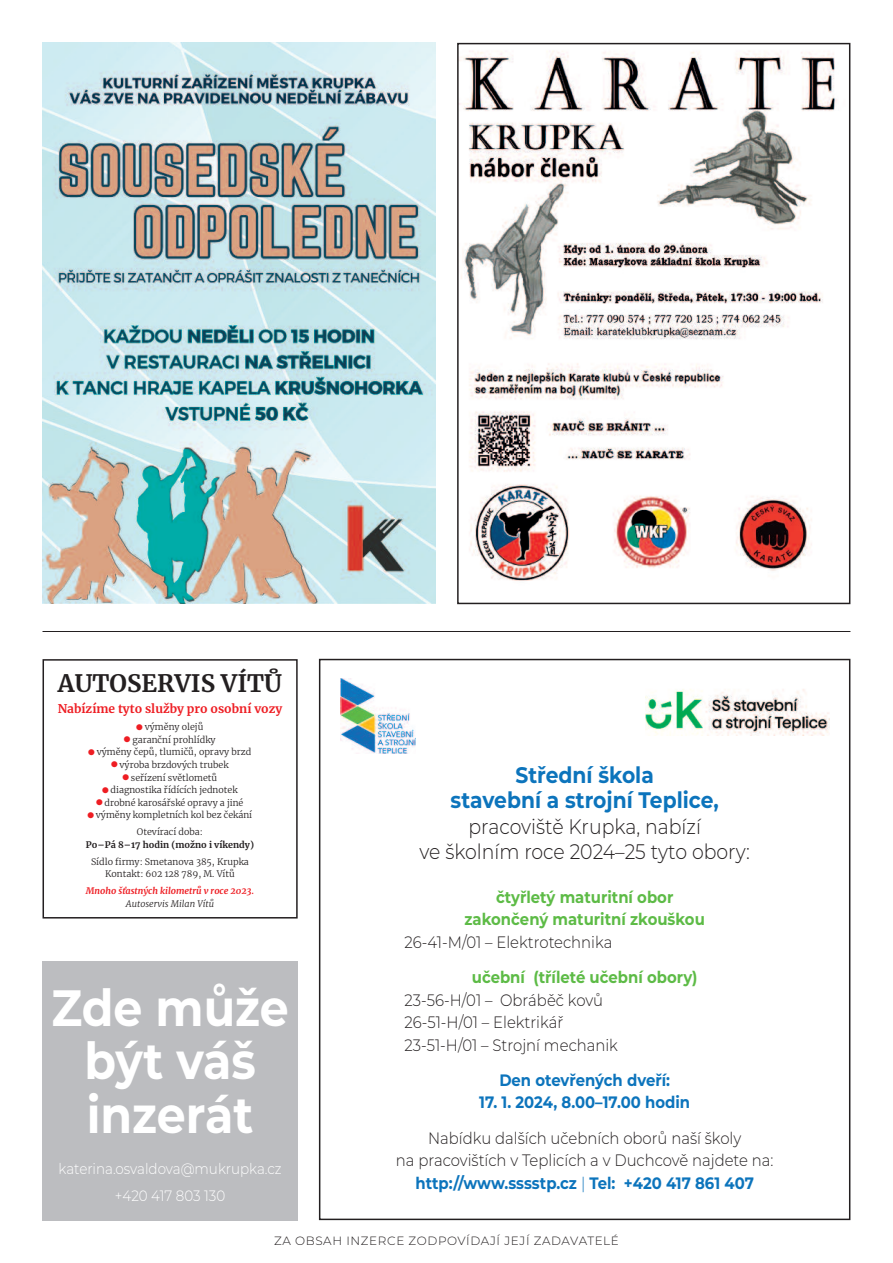
<style>
.page{position:relative;width:893px;height:1263px;background:#fff}
.page>*{position:absolute;margin:0;border:0;box-sizing:border-box;transform-origin:0 0}
.t1{font:700 51px/53.7px "Montserrat";color:#fff;text-align:center;scale:.9 1}
.t2{font:700 24px "Merriweather";color:#231f20}
.t3{font:700 22.5px/25.5px "Montserrat";color:#0c74bc;text-align:center;scale:.9 1}
.t4{font:300 21px/25.5px "Montserrat";color:#231f20;text-align:center;scale:.9 1}
.t5{font:300 16.5px/22.5px "Montserrat";color:#231f20;scale:.9 1}
.t6{font:700 16.5px/22.5px "Montserrat";color:#5dbb46;text-align:center;scale:.9 1}
.t7{font:700 16.5px "Montserrat";color:#0c74bc;scale:.9 1}
.t8{font:300 15px/27.8px "Montserrat";color:#fff;text-align:center;scale:.9 1}
.t9{font:300 12px "Montserrat";letter-spacing:.05em;color:#231f20}
.t10{font:700 12px "Merriweather";color:#ee1d23}
.t11{font:300 9px/16.8px "Merriweather";color:#231f20;text-align:center}
.t12{font:italic 700 9px "Merriweather";color:#ee1d23}
.t13{font:700 9px "Merriweather";color:#231f20}
.t14{font:italic 300 9px "Merriweather";color:#231f20}
.s1{font-weight:700;color:#0c74bc}
.s2{color:#0c74bc}
</style>
<div class="page">
<div style="left:319px;top:659px;width:531px;height:561px;border:2px solid #231f20"></div>
<div style="left:43px;top:659px;width:255px;height:259px;border:2px solid #231f20"></div>
<div style="left:43px;top:961px;width:255px;height:259px;background:#bcbdc0"></div>
<img style="left:340px;top:678px;width:76px;height:75px">
<img style="left:645px;top:689px;width:184px;height:46px">
<img style="left:43px;top:43px;width:393px;height:561px">
<img style="left:460px;top:50px;width:377px;height:531px">
<div style="left:457px;top:43px;width:393px;height:561px;border:2px solid #231f20"></div>
<hr style="left:43px;top:631px;width:807px;height:1px;background:#231f20">
<h2 class="t2" style="left:58px;top:667px;width:226px">AUTOSERVIS VÍTŮ</h2>
<h3 class="t10" style="left:58px;top:700px;width:226px">Nabízíme tyto služby pro osobní vozy</h3>
<p class="t11" style="left:137px;top:718px;width:68px"><sup>■</sup> výměny olejů</p>
<p class="t11" style="left:124px;top:731px;width:93px"><sup>■</sup> garanční prohlídky</p>
<p class="t11" style="left:89px;top:743px;width:164px"><sup>■</sup> výměny čepů, tlumičů, opravy brzd</p>
<p class="t11" style="left:111px;top:756px;width:119px"><sup>■</sup> výroba brzdových trubek</p>
<p class="t11" style="left:123px;top:768px;width:96px"><sup>■</sup> seřízení světlometů</p>
<p class="t11" style="left:102px;top:781px;width:137px"><sup>■</sup> diagnostika řídících jednotek</p>
<p class="t11" style="left:96px;top:794px;width:149px"><sup>■</sup> drobné karosářské opravy a jiné</p>
<p class="t11" style="left:88px;top:806px;width:166px"><sup>■</sup> výměny kompletních kol bez čekání<br>Otevírací doba:</p>
<p class="t13" style="left:86px;top:838px;width:170px">Po–Pá 8–17 hodin (možno i víkendy)</p>
<p class="t11" style="left:91px;top:855px;width:159px;line-height:12.6px">Sídlo firmy: Smetanova 385, Krupka<br>Kontakt: 602 128 789, M. Vítů</p>
<p class="t12" style="left:86px;top:885px;width:170px">Mnoho šťastných kilometrů v roce 2023.</p>
<p class="t14" style="left:126px;top:897px;width:90px">Autoservis Milan Vítů</p>
<h1 class="t1" style="left:51px;top:985px;width:265px">Zde může být váš inzerát</h1>
<h3 class="t8" style="left:59px;top:1156px;width:249px">katerina.osvaldova@mukrupka.cz +420 417 803 130</h3>
<h3 class="t3" style="left:451px;top:764px;width:299px">Střední škola<br>stavební a strojní Teplice,</h3>
<h3 class="t4" style="left:419px;top:815px;width:369px">pracoviště Krupka, nabízí<br>ve školním roce 2024–25 tyto obory:</h3>
<h3 class="t6" style="left:464px;top:887px;width:269px">čtyřletý maturitní obor zakončený maturitní zkouškou</h3>
<h3 class="t5" style="left:404px;top:932px;width:233px">26-41-M/01 – Elektrotechnika</h3>
<h3 class="t6" style="left:472px;top:967px;width:252px">učební (tříleté učební obory)</h3>
<h3 class="t5" style="left:404px;top:990px;width:239px">23-56-H/01 – Obráběč kovů<br>26-51-H/01 – Elektrikář<br>23-51-H/01 – Strojní mechanik</h3>
<h3 class="t7" style="left:499px;top:1074px;width:191px">Den otevřených dveří:</h3>
<h3 class="t7" style="left:479px;top:1096px;width:236px">17. 1. 2024, 8.00–17.00 hodin</h3>
<h3 class="t5" style="left:396px;top:1128px;width:421px;text-align:center">Nabídku dalších učebních oborů naší školy<br>na pracovištích v Teplicích a v Duchcově najdete na: <span class="s1">http://www.sssstp.cz</span> <span class="s2">|</span> <span class="s1">Tel: +420 417 861 407</span></h3>
<h3 class="t9" style="left:274px;top:1236px;width:346px">ZA OBSAH INZERCE ZODPOVÍDAJÍ JEJÍ ZADAVATELÉ</h3>
</div>
